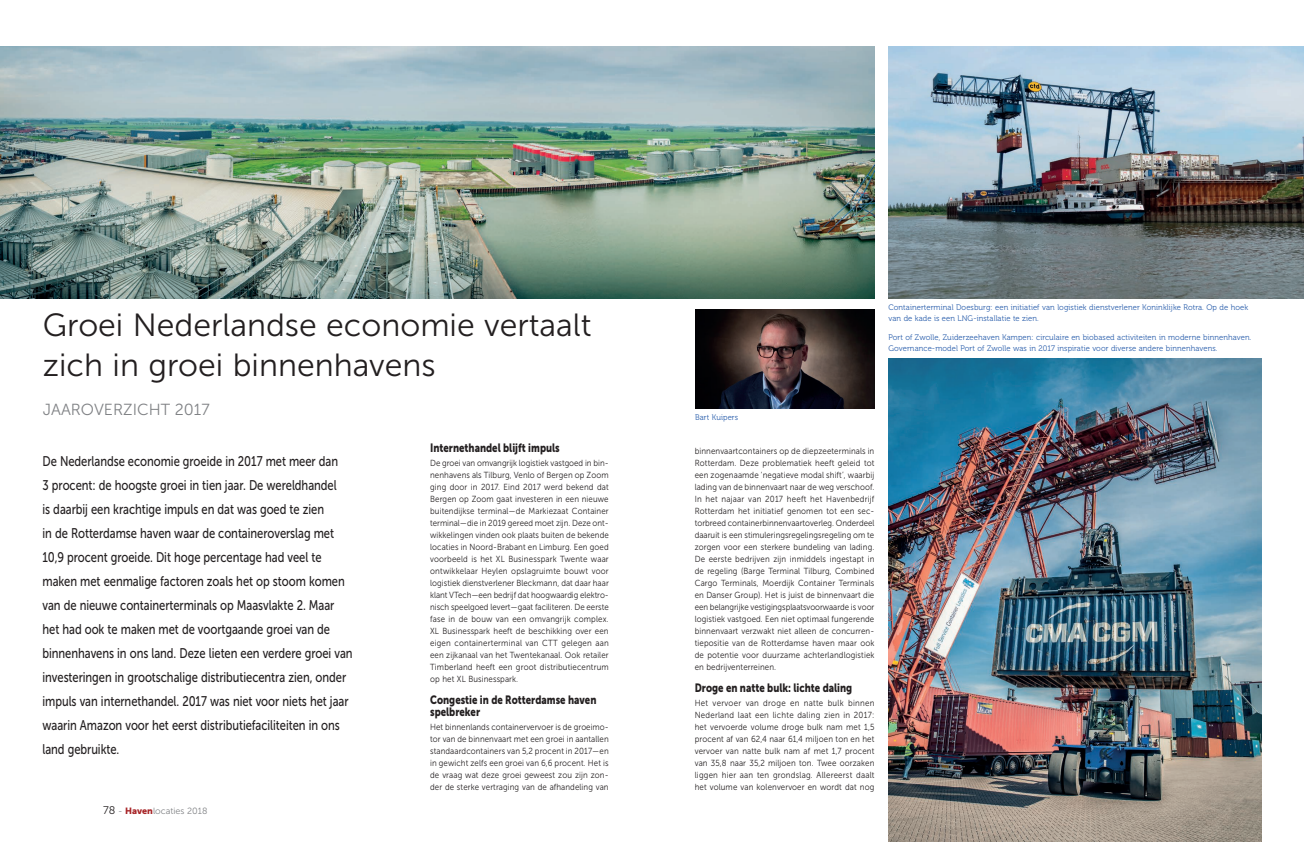
<style>
.page{position:relative;width:1304px;height:842px;background:#fff}
.page>*{position:absolute;margin:0;border:0;box-sizing:border-box;transform-origin:0 0}
.t1{font:32px/40px "Museo Sans 300";color:#231f20}
.t2{font:16px "Museo Sans 300";color:#808285}
.t3{font:14px/24px "Museo Sans 500";letter-spacing:-.005em;color:#231f20;scale:.8 1}
.t4{font:12px/12px "Museo Sans 900";color:#231f20;scale:.8 1}
.t5{font:9px "Museo Sans 300";color:#808285}
.t6{font:8.8px/12px "Museo Sans 300";letter-spacing:.015em;color:#231f20;text-align:justify;scale:.9 1}
.t7{font:8px/11px "Museo 300";letter-spacing:.015em;color:#275caa;scale:.95 1}
.s1{font-size:11px;color:#231f20}
.s2{font-family:"Museo Sans 900";color:#a72427}
</style>
<div class="page">
<img style="left:888px;top:47px;width:416px;height:251px">
<img style="left:695px;top:310px;width:180px;height:99px">
<img style="left:888px;top:358px;width:374px;height:484px">
<img style="left:0;top:47px;width:875px;height:251px">
<h1 class="t1" style="left:43px;top:306px;width:550px">Groei Nederlandse economie vertaalt zich in groei binnenhavens</h1>
<h2 class="t2" style="left:43px;top:401px;width:168px">JAAROVERZICHT 2017</h2>
<p class="t7" style="left:695px;top:412px;width:47px">Bart Kuipers</p>
<h3 class="t4" style="left:430px;top:442px;width:164px">Internethandel blijft impuls</h3>
<p class="t6" style="left:430px;top:457px;width:200px">De groei van omvangrijk logistiek vastgoed in bin&shy;nenhavens als Tilburg, Venlo of Bergen op Zoom ging door in 2017. Eind 2017 werd bekend dat Bergen op Zoom gaat investeren in een nieuwe buitendijkse terminal—de Markiezaat Container terminal—die in 2019 gereed moet zijn. Deze ont&shy;wikkelingen vinden ook plaats buiten de bekende locaties in Noord-Brabant en Limburg. Een goed voorbeeld is het XL Businesspark Twente waar ontwikkelaar Heylen opslagruimte bouwt voor logistiek dienstverlener Bleckmann, dat daar haar klant VTech—een bedrijf dat hoogwaardig elektro&shy;nisch speelgoed levert—gaat faciliteren. De eerste fase in de bouw van een omvangrijk complex.<br>XL Businesspark heeft de beschikking over een eigen containerterminal van CTT gelegen aan een zijkanaal van het Twentekanaal. Ook retailer Timberland heeft een groot distributiecentrum op het XL Businesspark.</p>
<h3 class="t4" style="left:430px;top:694px;width:209px">Congestie in de Rotterdamse haven spelbreker</h3>
<p class="t6" style="left:430px;top:721px;width:200px">Het binnenlands containervervoer is de groeimo&shy;tor van de binnenvaart met een groei in aantallen standaardcontainers van 5,2 procent in 2017—en in gewicht zelfs een groei van 6,6 procent. Het is de vraag wat deze groei geweest zou zijn zon&shy;der de sterke vertraging van de afhandeling van</p>
<p class="t3" style="left:43px;top:450px;width:389px">De Nederlandse economie groeide in 2017 met meer dan<br>3 procent: de hoogste groei in tien jaar. De wereldhandel<br>is daarbij een krachtige impuls en dat was goed te zien<br>in de Rotterdamse haven waar de containeroverslag met 10,9 procent groeide. Dit hoge percentage had veel te maken met eenmalige factoren zoals het op stoom komen van de nieuwe containerterminals op Maasvlakte 2. Maar het had ook te maken met de voortgaande groei van de binnenhavens in ons land. Deze lieten een verdere groei van investeringen in grootschalige distributiecentra zien, onder impuls van internethandel. 2017 was niet voor niets het jaar waarin Amazon voor het eerst distributiefaciliteiten in ons land gebruikte.</p>
<p class="t6" style="left:695px;top:445px;width:201px">binnenvaartcontainers op de diepzeeterminals in Rotterdam. Deze problematiek heeft geleid tot een zogenaamde ‘negatieve modal shift’, waarbij lading van de binnenvaart naar de weg verschoof.<br>In het najaar van 2017 heeft het Havenbedrijf Rotterdam het initiatief genomen tot een sec&shy;torbreed containerbinnenvaartoverleg. Onderdeel daaruit is een stimuleringsregelingsregeling om te zorgen voor een sterkere bundeling van lading.<br>De eerste bedrijven zijn inmiddels ingestapt in de regeling (Barge Terminal Tilburg, Combined Cargo Terminals, Moerdijk Container Terminals en Danser Group). Het is juist de binnenvaart die een belangrijke vestigingsplaatsvoorwaarde is voor logistiek vastgoed. Een niet optimaal fungerende binnenvaart verzwakt niet alleen de concurren&shy;tiepositie van de Rotterdamse haven maar ook de potentie voor duurzame achterlandlogistiek en bedrijventerreinen.</p>
<h3 class="t4" style="left:695px;top:682px;width:199px">Droge en natte bulk: lichte daling</h3>
<p class="t6" style="left:695px;top:697px;width:201px">Het vervoer van droge en natte bulk binnen Nederland laat een lichte daling zien in 2017: het vervoerde volume droge bulk nam met 1,5 procent af van 62,4 naar 61,4 miljoen ton en het vervoer van natte bulk nam af met 1,7 procent van 35,8 naar 35,2 miljoen ton. Twee oorzaken liggen hier aan ten grondslag. Allereerst daalt het volume van kolenvervoer en wordt dat nog</p>
<p class="t5" style="left:103px;top:806px;width:106px"><span class="s1">78</span> - <span class="s2">Haven</span>locaties 2018</p>
<p class="t7" style="left:888px;top:302px;width:380px">Containerterminal Doesburg: een initiatief van logistiek dienstverlener Koninklijke Rotra. Op de hoek van de kade is een LNG-installatie te zien.</p>
<p class="t7" style="left:888px;top:332px;width:384px">Port of Zwolle, Zuiderzeehaven Kampen: circulaire en biobased activiteiten in moderne binnenhaven.<br>Governance-model Port of Zwolle was in 2017 inspiratie voor diverse andere binnenhavens.</p>
</div>
